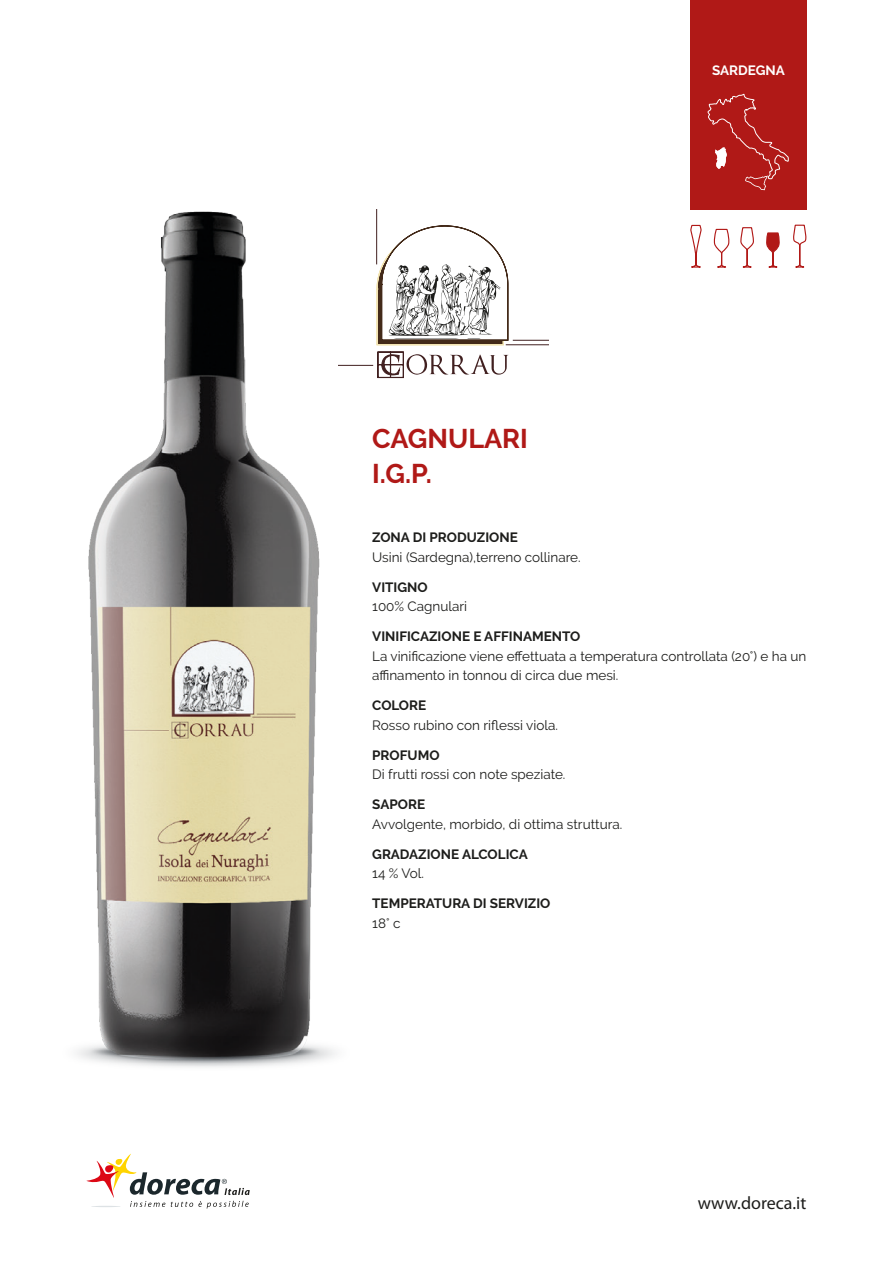
<style>
.page{position:relative;width:893px;height:1263px;background:#fff}
.page>*{position:absolute;margin:0;border:0;box-sizing:border-box;transform-origin:0 0}
.t1{font:700 27px "Raleway";color:#b01917}
.t2{font:18px "Myriad Pro";color:#1d1d1b}
.t3{font:13.5px/19.5px "Raleway";color:#1d1d1b}
.t4{font:700 13.5px "Raleway";color:#1d1d1b}
.t5{font:700 13.5px "Raleway";color:#fff}
</style>
<div class="page">
<div style="left:690px;top:0;width:116px;height:210px;background:#b01917"></div>
<svg style="left:708px;top:94px;width:81px;height:96px"></svg>
<img style="left:76px;top:211px;width:286px;height:856px">
<svg style="left:376px;top:225px;width:133px;height:121px"></svg>
<hr style="left:339px;top:365px;width:34px;height:1px;background:#412020">
<hr style="left:376px;top:210px;width:1px;height:54px;background:#412020">
<hr style="left:513px;top:340px;width:36px;height:1px;background:#412020">
<hr style="left:506px;top:344px;width:43px;height:1px;background:#412020">
<svg style="left:378px;top:352px;width:131px;height:26px"></svg>
<svg style="left:690px;top:224px;width:117px;height:44px"></svg>
<svg style="left:87px;top:1154px;width:163px;height:54px"></svg>
<p class="t1" style="left:372px;top:423px;width:157px">CAGNULARI</p>
<p class="t1" style="left:372px;top:458px;width:61px">I.G.P.</p>
<p class="t5" style="left:712px;top:62px;width:74px">SARDEGNA</p>
<p class="t4" style="left:372px;top:529px;width:147px">ZONA DI PRODUZIONE</p>
<p class="t3" style="left:372px;top:547px;width:210px">Usini (Sardegna),terreno collinare.</p>
<p class="t4" style="left:372px;top:579px;width:57px">VITIGNO</p>
<p class="t3" style="left:372px;top:596px;width:96px">100% Cagnulari</p>
<p class="t4" style="left:372px;top:628px;width:210px">VINIFICAZIONE E AFFINAMENTO</p>
<p class="t3" style="left:372px;top:646px;width:436px">La vinificazione viene effettuata a temperatura controllata (20°) e ha un affinamento in tonnou di circa due mesi.</p>
<p class="t4" style="left:372px;top:697px;width:55px">COLORE</p>
<p class="t3" style="left:372px;top:715px;width:187px">Rosso rubino con riflessi viola.</p>
<p class="t4" style="left:372px;top:747px;width:69px">PROFUMO</p>
<p class="t3" style="left:372px;top:764px;width:195px">Di frutti rossi con note speziate.</p>
<p class="t4" style="left:372px;top:796px;width:54px">SAPORE</p>
<p class="t3" style="left:372px;top:814px;width:252px">Avvolgente, morbido, di ottima struttura.</p>
<p class="t4" style="left:372px;top:846px;width:157px">GRADAZIONE ALCOLICA</p>
<p class="t3" style="left:372px;top:863px;width:53px">14 % Vol.</p>
<p class="t4" style="left:372px;top:895px;width:180px">TEMPERATURA DI SERVIZIO</p>
<p class="t3" style="left:372px;top:913px;width:30px">18° c</p>
<p class="t2" style="left:698px;top:1192px;width:110px">www.doreca.it</p>
</div>
